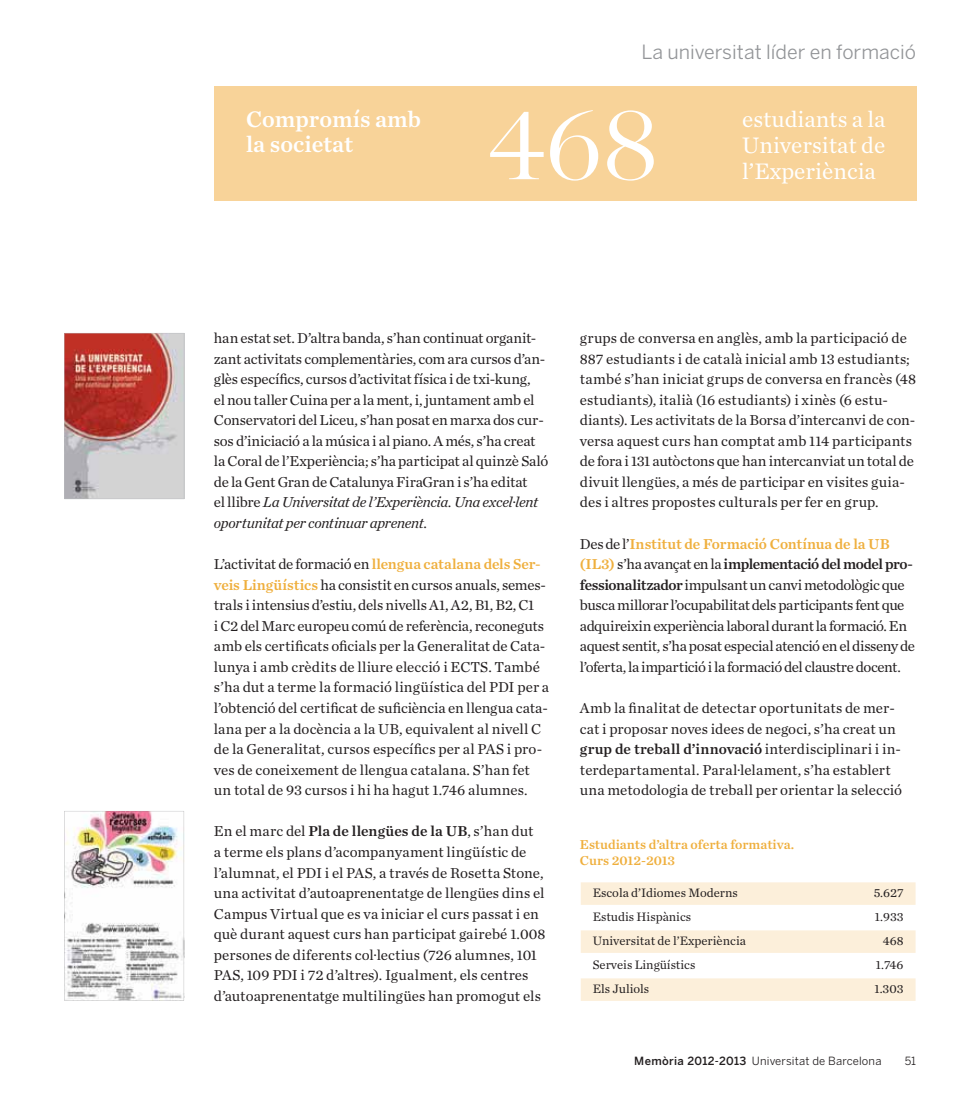
<style>
.page{position:relative;width:979px;height:1106px;background:#fff}
.page>*{position:absolute;margin:0;border:0;box-sizing:border-box;transform-origin:0 0}
.t1{font:300 102px "Chronicle Display";color:#fff}
.t2{font:23.4px/26.1px "Chronicle Text G1";color:#fff}
.t3{font:23.4px/25px "Chronicle Text G1 Semi";color:#fff}
.t4{font:19.5px "Benton Sans";color:#939598}
.t5{font:15px/20.5px "Chronicle Text G1";letter-spacing:-.005em;color:#231f20}
.t6{font:15px/20.5px "Chronicle Text G1";letter-spacing:-.03em;color:#231f20}
.t7{font:15px "Chronicle Text G1 Semi";letter-spacing:-.035em;color:#231f20}
.t8{font:15px "Chronicle Text G1 Semi";letter-spacing:.005em;color:#231f20}
.t9{font:15px "Chronicle Text G2 Semi";letter-spacing:-.01em;color:#efaf3d}
.t10{font:13.5px/16.5px "Chronicle Text G1 Semi";color:#efaf3d}
.t11{font:12.75px "Chronicle Text G1";color:#231f20}
.t12{font:11.25px "Benton Sans";letter-spacing:.015em;color:#231f20}
.s1{font-style:italic}
.s2{font-family:"Chronicle Text G2 Semi";color:#efaf3d}
.s3{font-family:"Chronicle Text G1 Semi"}
.s4{font-family:"Chronicle Text G1";color:#231f20}
.s5{font-family:"Chronicle Text G1"}
.s6{font-weight:500}
</style>
<div class="page">
<img style="left:64px;top:333px;width:120px;height:166px">
<div style="left:580px;top:882px;width:335px;height:22px;background:#fcefda"></div>
<div style="left:580px;top:930px;width:335px;height:22px;background:#fcefda"></div>
<div style="left:580px;top:978px;width:335px;height:22px;background:#fcefda"></div>
<div style="left:214px;top:86px;width:701px;height:114px;background:#f8d399"></div>
<img style="left:64px;top:811px;width:120px;height:189px">
<h3 class="t4" style="left:641px;top:43px;width:276px">La universitat líder en formació</h3>
<h2 class="t3" style="left:246px;top:109px;width:176px">Compromís amb la societat</h2>
<h2 class="t2" style="left:742px;top:108px;width:145px">estudiants a la<br>Universitat de</h2>
<h1 class="t1" style="left:487px;top:98px;width:172px">468</h1>
<h2 class="t2" style="left:742px;top:160px;width:135px">l’Experiència</h2>
<p class="t5" style="left:214px;top:329px;width:336px">han estat set. D’altra banda, s’han continuat organit&shy;zant activitats complementàries, com ara cursos d’an&shy;glès específics, cursos d’activitat física i de txi-kung,<br>el nou taller Cuina per a la ment, i, juntament amb el Conservatori del Liceu, s’han posat en marxa dos cur&shy;sos d’iniciació a la música i al piano. A més, s’ha creat la Coral de l’Experiència; s’ha participat al quinzè Saló de la Gent Gran de Catalunya FiraGran i s’ha editat<br>el llibre <span class="s1">La Universitat de l’Experiència. Una excel·lent oportunitat per continuar aprenent</span>.</p>
<p class="t5" style="left:214px;top:555px;width:336px">L’activitat de formació en <span class="s2">llengua catalana dels Ser&shy;veis Lingüístics</span> ha consistit en cursos anuals, semes&shy;trals i intensius d’estiu, dels nivells A1, A2, B1, B2, C1<br>i C2 del Marc europeu comú de referència, reconeguts amb els certificats oficials per la Generalitat de Cata&shy;lunya i amb crèdits de lliure elecció i ECTS. També s’ha dut a terme la formació lingüística del PDI per a l’obtenció del certificat de suficiència en llengua cata&shy;lana per a la docència a la UB, equivalent al nivell C de la Generalitat, cursos específics per al PAS i pro&shy;ves de coneixement de llengua catalana. S’han fet un total de 93 cursos i hi ha hagut 1.746 alumnes.</p>
<p class="t5" style="left:214px;top:822px;width:333px">En el marc del <span class="s3">Pla de llengües de la UB</span>, s’han dut<br>a terme els plans d’acompanyament lingüístic de l’alumnat, el PDI i el PAS, a través de Rosetta Stone, una activitat d’autoaprenentatge de llengües dins el Campus Virtual que es va iniciar el curs passat i en què durant aquest curs han participat gairebé 1.008 persones de diferents col·lectius (726 alumnes, 101<br>PAS, 109 PDI i 72 d’altres). Igualment, els centres d’autoaprenentatge multilingües han promogut els</p>
<p class="t5" style="left:579px;top:329px;width:338px">grups de conversa en anglès, amb la participació de 887 estudiants i de català inicial amb 13 estudiants; també s’han iniciat grups de conversa en francès (48 estudiants), italià (16 estudiants) i xinès (6 estu&shy;diants). Les activitats de la Borsa d’intercanvi de con&shy;versa aquest curs han comptat amb 114 participants de fora i 131 autòctons que han intercanviat un total de divuit llengües, a més de participar en visites guia&shy;des i altres propostes culturals per fer en grup.</p>
<p class="t9" style="left:579px;top:538px;width:311px"><span class="s4">Des de l’</span>Institut de Formació Contínua de la UB</p>
<p class="t7" style="left:579px;top:558px;width:334px"><span class="s2">(IL3)</span> <span class="s5">s’ha avançat en la</span> implementació del model pro-</p>
<p class="t6" style="left:579px;top:576px;width:336px"><span class="s3">fessionalitzador</span> impulsant un canvi metodològic que busca millorar l’ocupabilitat dels participants fent que adquireixin experiència laboral durant la formació. En aquest sentit, s’ha posat especial atenció en el disseny de l’oferta, la impartició i la formació del claustre docent.</p>
<p class="t5" style="left:579px;top:699px;width:317px">Amb la finalitat de detectar oportunitats de mer&shy;cat i proposar noves idees de negoci, s’ha creat un</p>
<p class="t8" style="left:579px;top:743px;width:322px">grup de treball d’innovació <span class="s5">interdisciplinari i in-</span></p>
<p class="t5" style="left:579px;top:761px;width:323px">terdepartamental. Paral·lelament, s’ha establert una metodologia de treball per orientar la selecció</p>
<p class="t10" style="left:579px;top:837px;width:216px">Estudiants d’altra oferta formativa.<br>Curs 2012-2013</p>
<p class="t11" style="left:592px;top:888px;width:147px">Escola d’Idiomes Moderns</p>
<p class="t11" style="left:873px;top:888px;width:31px">5.627</p>
<p class="t11" style="left:592px;top:912px;width:100px">Estudis Hispànics</p>
<p class="t11" style="left:874px;top:912px;width:30px">1.933</p>
<p class="t11" style="left:592px;top:936px;width:154px">Universitat de l’Experiència</p>
<p class="t11" style="left:882px;top:936px;width:22px">468</p>
<p class="t11" style="left:592px;top:960px;width:104px">Serveis Lingüístics</p>
<p class="t11" style="left:875px;top:960px;width:29px">1.746</p>
<p class="t11" style="left:592px;top:984px;width:58px">Els Juliols</p>
<p class="t11" style="left:874px;top:984px;width:31px">1.303</p>
<p class="t12" style="left:634px;top:1055px;width:248px"><span class="s6">Memòria 2012-2013</span> Universitat de Barcelona</p>
<p class="t12" style="left:904px;top:1055px;width:13px">51</p>
</div>
